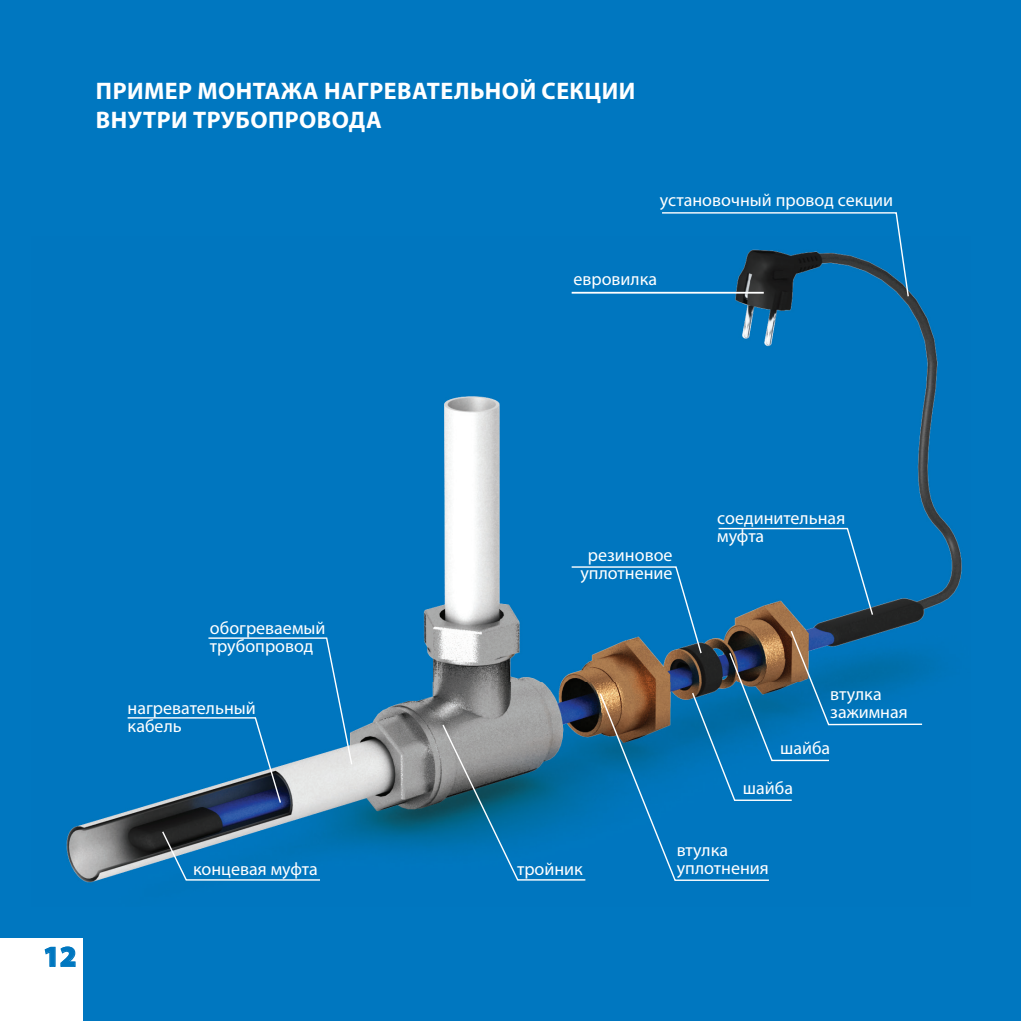
<style>
.page{position:relative;width:1021px;height:1021px;background:#fff}
.page>*{position:absolute;margin:0;border:0;box-sizing:border-box;transform-origin:0 0}
.t1{font:900 29.25px "Myriad Pro";color:#0077c0}
.t2{font:700 24.07px/28.8px "Myriad Pro";letter-spacing:.02em;color:#fff}
.t3{font:18px/18px "Myriad Pro";color:#fff}
</style>
<div class="page">
<div style="left:989px;top:0;width:31px;height:1020px;background:#0077c0"></div>
<div style="left:0;top:0;width:989px;height:1020px;background:#0077c0"></div>
<img style="left:66px;top:291px;width:896px;height:592px">
<svg style="left:660px;top:212px;width:249px;height:86px"></svg>
<svg style="left:126px;top:636px;width:227px;height:168px"></svg>
<svg style="left:441px;top:527px;width:482px;height:354px"></svg>
<svg style="left:161px;top:829px;width:160px;height:52px"></svg>
<div style="left:0;top:938px;width:83px;height:82px;background:#fff"></div>
<svg style="left:44px;top:946px;width:32px;height:21px"></svg>
<hr style="left:571px;top:292px;width:192px;height:1px;background:#fff">
<h2 class="t2" style="left:96px;top:75px;width:541px">ПРИМЕР МОНТАЖА НАГРЕВАТЕЛЬНОЙ СЕКЦИИ<br>ВНУТРИ ТРУБОПРОВОДА</h2>
<p class="t3" style="left:660px;top:190px;width:235px">установочный провод секции</p>
<p class="t3" style="left:573px;top:269px;width:85px">евровилка</p>
<h1 class="t1" style="left:43px;top:939px;width:35px">12</h1>
<p class="t3" style="left:210px;top:618px;width:117px">обогреваемый трубопровод</p>
<p class="t3" style="left:128px;top:698px;width:130px">нагревательный кабель</p>
<p class="t3" style="left:580px;top:546px;width:94px;text-align:center">резиновое уплотнение</p>
<p class="t3" style="left:717px;top:508px;width:129px">соединительная муфта</p>
<p class="t3" style="left:830px;top:684px;width:79px">втулка зажимная</p>
<p class="t3" style="left:780px;top:739px;width:52px">шайба</p>
<p class="t3" style="left:742px;top:778px;width:52px">шайба</p>
<p class="t3" style="left:193px;top:859px;width:126px">концевая муфта</p>
<p class="t3" style="left:517px;top:859px;width:67px">тройник</p>
<p class="t3" style="left:676px;top:840px;width:94px">втулка уплотнения</p>
</div>
